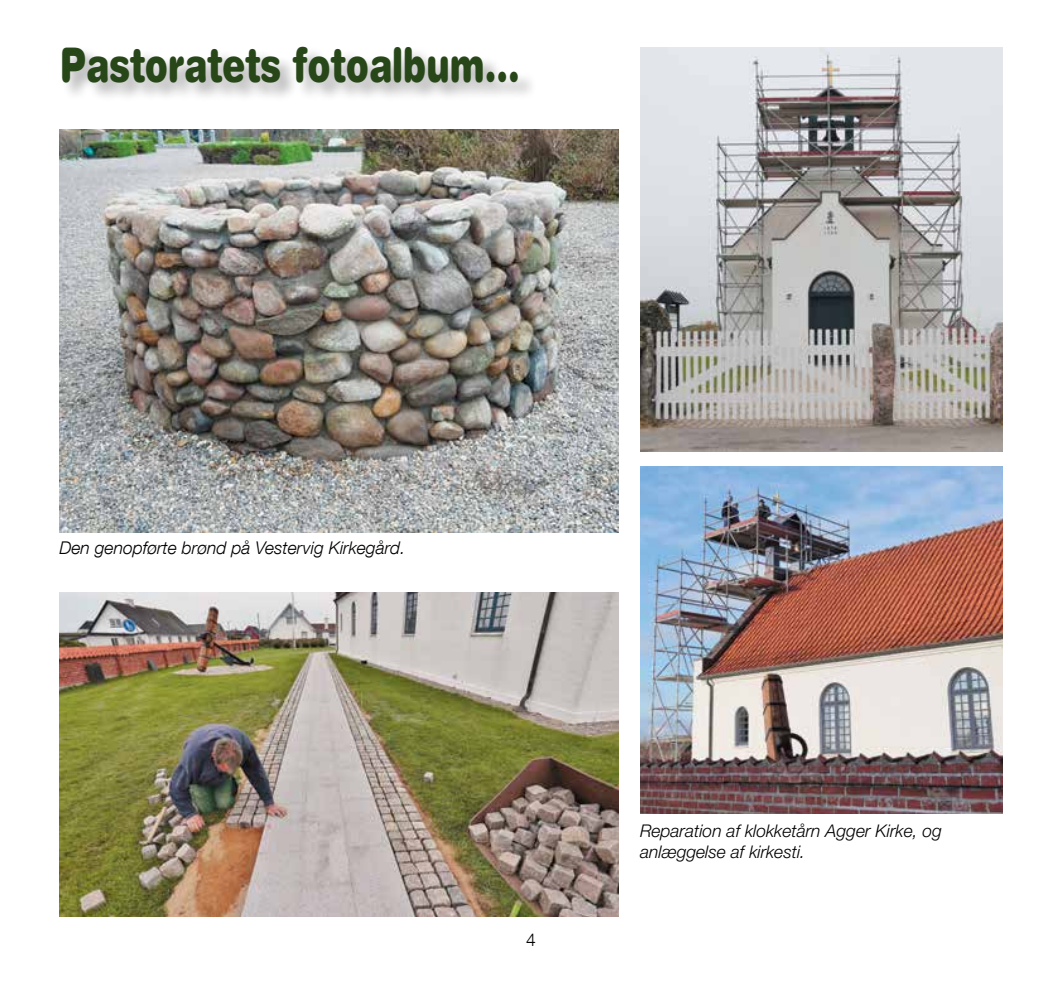
<style>
.page{position:relative;width:1042px;height:993px;background:#fff}
.page>*{position:absolute;margin:0;border:0;box-sizing:border-box;transform-origin:0 0}
.t1{font:900 47.77px "Helvetica Rounded LT";color:#284719;scale:.73 1}
.t2{font:italic 300 17.5px/21px "Helvetica Neue LT Std";color:#000}
.t3{font:italic 300 17.5px "Helvetica Neue LT Com";color:#000}
.t4{font:300 17.5px "Helvetica Neue LT Com";color:#000}
</style>
<div class="page">
<div style="left:62px;top:46px;width:476px;height:56px;background:#000;opacity:.3"></div>
<img style="left:60px;top:129px;width:558px;height:403px">
<img style="left:640px;top:47px;width:362px;height:404px">
<img style="left:640px;top:466px;width:362px;height:347px">
<img style="left:60px;top:592px;width:558px;height:324px">
<h1 class="t1" style="left:60px;top:34px;width:632px">Pastoratets fotoalbum...</h1>
<p class="t3" style="left:60px;top:537px;width:347px">Den genopførte brønd på Vestervig Kirkegård.</p>
<p class="t4" style="left:526px;top:928px;width:11px">4</p>
<p class="t2" style="left:640px;top:819px;width:303px">Reparation af klokketårn Agger Kirke, og anlæggelse af kirkesti.</p>
</div>
